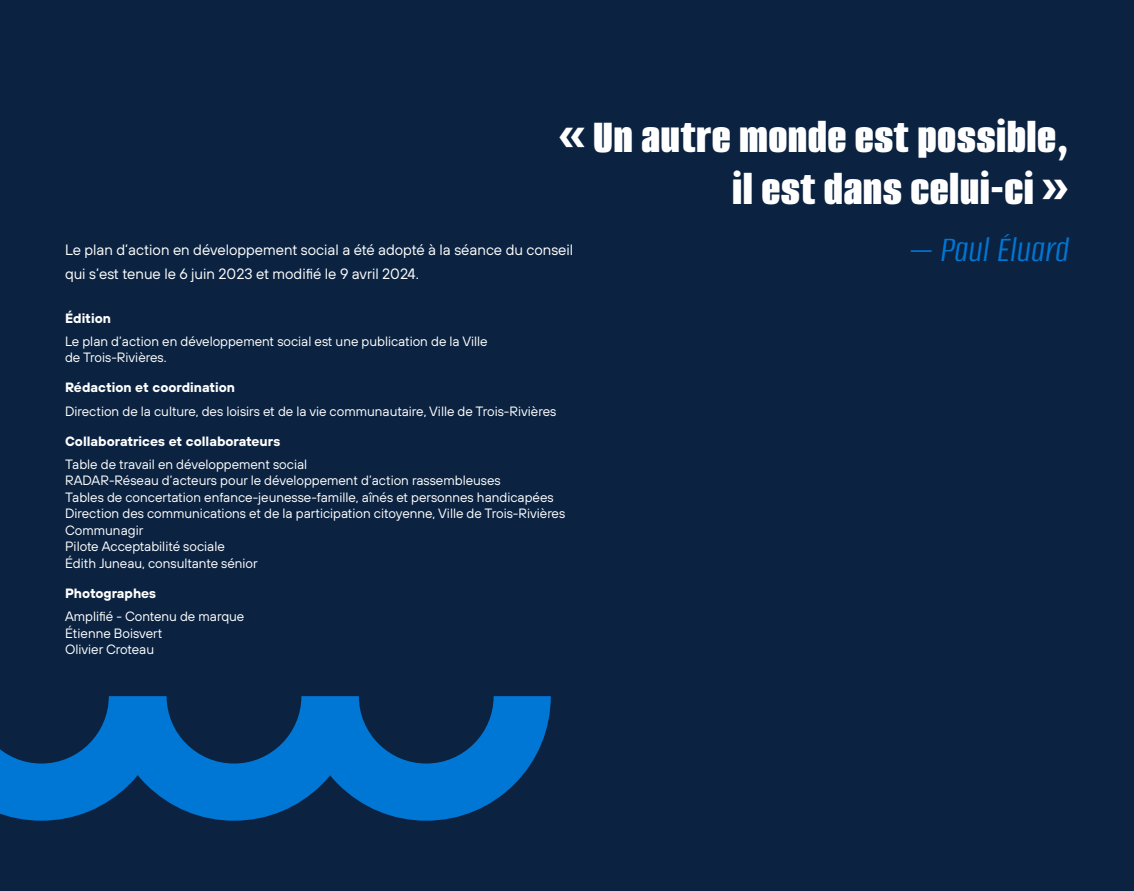
<style>
.page{position:relative;width:1134px;height:891px;background:#0b2341}
.page>*{position:absolute;margin:0;border:0;box-sizing:border-box;transform-origin:0 0}
.t1{font:100 49.5px/52.5px "Alumni Sans";letter-spacing:.01em;color:#fff;text-align:right}
.t2{font:italic 100 37.5px "Alumni Sans";letter-spacing:.01em;color:#0076d5}
.t3{font:15px "TT Hoves";color:#fff}
.t4{font:13.5px/16.5px "TT Hoves";color:#fff}
.t5{font:700 13.5px "TT Hoves";color:#fff}
</style>
<div class="page">
<svg style="left:0;top:696px;width:551px;height:125px;fill:#0076d5"></svg>
<h1 class="t1" style="left:558px;top:113px;width:513px">« Un autre monde est possible, il est dans celui-ci »</h1>
<p class="t3" style="left:65px;top:241px;width:510px">Le plan d’action en développement social a été adopté à la séance du conseil</p>
<h2 class="t2" style="left:910px;top:231px;width:160px">— Paul Éluard</h2>
<p class="t3" style="left:65px;top:265px;width:355px">qui s’est tenue le 6 juin 2023 et modifié le 9 avril 2024.</p>
<p class="t5" style="left:65px;top:309px;width:47px">Édition</p>
<p class="t4" style="left:65px;top:333px;width:424px">Le plan d’action en développement social est une publication de la Ville de Trois-Rivières.</p>
<p class="t5" style="left:65px;top:378px;width:172px">Rédaction et coordination</p>
<p class="t4" style="left:65px;top:402px;width:493px">Direction de la culture, des loisirs et de la vie communautaire, Ville de Trois-Rivières</p>
<p class="t5" style="left:65px;top:432px;width:217px">Collaboratrices et collaborateurs</p>
<p class="t4" style="left:65px;top:456px;width:502px">Table de travail en développement social<br>RADAR-Réseau d’acteurs pour le développement d’action rassembleuses<br>Tables de concertation enfance-jeunesse-famille, aînés et personnes handicapées Direction des communications et de la participation citoyenne, Ville de Trois-Rivières Communagir<br>Pilote Acceptabilité sociale<br>Édith Juneau, consultante sénior</p>
<p class="t5" style="left:65px;top:584px;width:93px">Photographes</p>
<p class="t4" style="left:65px;top:608px;width:181px">Amplifié - Contenu de marque<br>Étienne Boisvert<br>Olivier Croteau</p>
</div>
